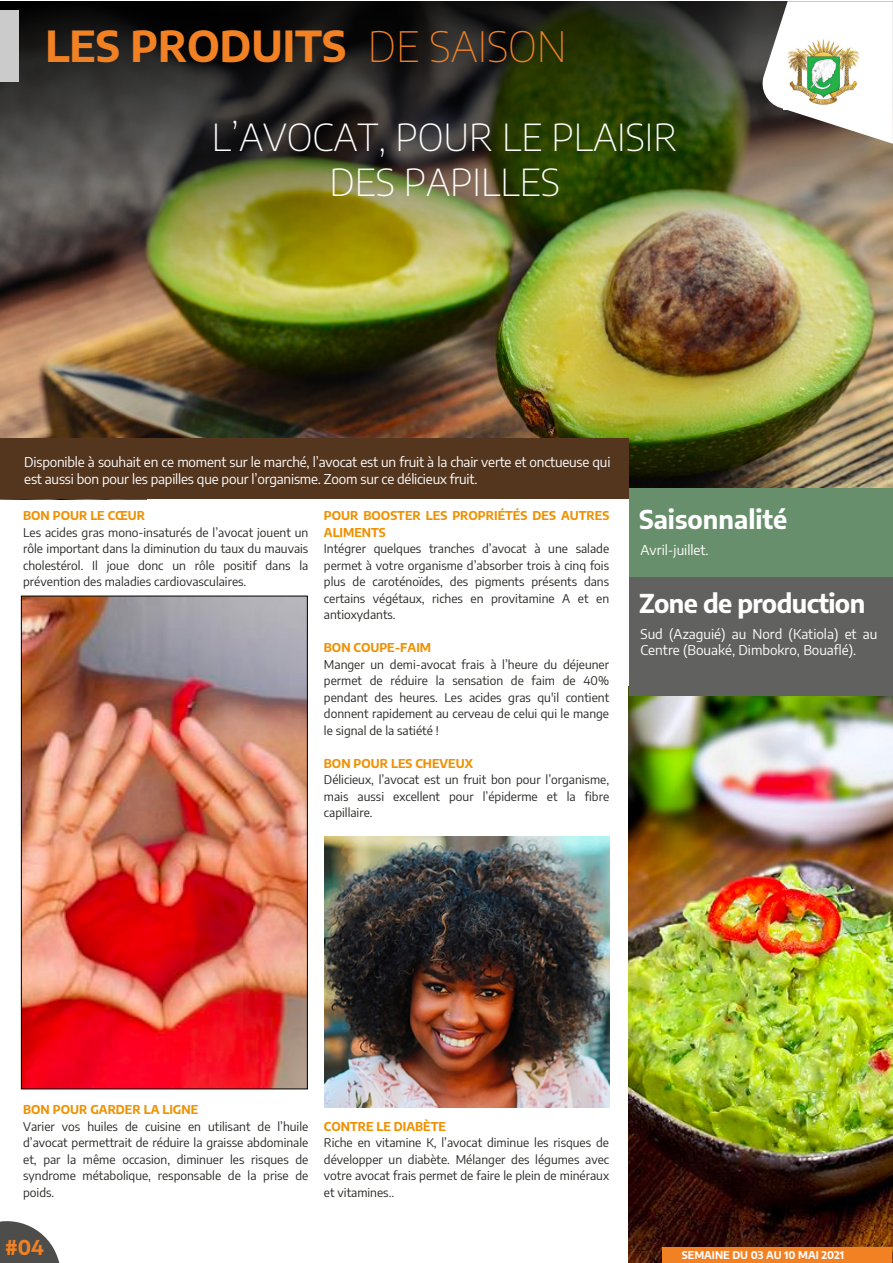
<style>
.page{position:relative;width:893px;height:1263px;background:#fff}
.page>*{position:absolute;margin:0;border:0;box-sizing:border-box;transform-origin:0 0}
.t1{font:700 42px "Encode Sans";color:#f18123}
.t2{font:200 37.35px/44.8px "Encode Sans";color:#fff;text-align:center}
.t3{font:700 25.5px "Encode Sans";letter-spacing:-.025em;color:#fff}
.t4{font:700 25.5px "Encode Sans";color:#fff}
.t5{font:700 20.1px "Encode Sans";color:#f18123}
.t6{font:13.5px/16.2px "Encode Sans";letter-spacing:-.015em;color:#fff}
.t7{font:12px/16.5px "Encode Sans";color:#272724;text-align:justify}
.t8{font:700 12px/16.5px "Encode Sans";color:#ef9102}
.t9{font:700 10.5px "Encode Sans";color:#fff}
.s1{font-weight:100}
</style>
<div class="page">
<img style="left:628px;top:696px;width:264px;height:567px">
<img style="left:0;top:337px;width:892px;height:151px">
<img style="left:0;top:1px;width:893px;height:336px">
<div style="left:0;top:10px;width:18px;height:72px;background:#cbcbcb"></div>
<svg style="left:759px;top:1px;width:133px;height:143px"></svg>
<img style="left:784px;top:36px;width:81px;height:73px">
<div style="left:0;top:438px;width:628px;height:61px;background:#54361f"></div>
<div style="left:628px;top:488px;width:264px;height:91px;background:#688f6b"></div>
<div style="left:628px;top:578px;width:264px;height:118px;background:#616160"></div>
<div style="left:662px;top:1247px;width:229px;height:16px;background:#f18123"></div>
<svg style="left:0;top:1221px;width:60px;height:42px"></svg>
<img style="left:23px;top:598px;width:283px;height:489px">
<div style="left:21px;top:596px;width:287px;height:493px;border:1px solid #000"></div>
<img style="left:325px;top:837px;width:284px;height:271px">
<h1 class="t1" style="left:45px;top:15px;width:523px">LES PRODUITS <span class="s1">DE SAISON</span></h1>
<h2 class="t2" style="left:212px;top:113px;width:467px">L’AVOCAT, POUR LE PLAISIR<br>DES PAPILLES</h2>
<p class="t6" style="left:24px;top:454px;width:588px">Disponible à souhait en ce moment sur le marché, l’avocat est un fruit à la chair verte et onctueuse qui est aussi bon pour les papilles que pour l’organisme. Zoom sur ce délicieux fruit.</p>
<p class="t8" style="left:23px;top:507px;width:123px">BON POUR LE CŒUR</p>
<p class="t7" style="left:23px;top:523px;width:287px">Les acides gras mono-insaturés de l’avocat jouent un rôle important dans la diminution du taux du mauvais cholestérol. Il joue donc un rôle positif dans la prévention des maladies cardiovasculaires.</p>
<p class="t8" style="left:324px;top:507px;width:287px">POUR BOOSTER LES PROPRIÉTÉS DES AUTRES<br>ALIMENTS</p>
<p class="t7" style="left:324px;top:540px;width:287px">Intégrer quelques tranches d’avocat à une salade permet à votre organisme d’absorber trois à cinq fois plus de caroténoïdes, des pigments présents dans certains végétaux, riches en provitamine A et en antioxydants.</p>
<p class="t8" style="left:324px;top:639px;width:109px">BON COUPE-FAIM</p>
<p class="t7" style="left:324px;top:655px;width:287px">Manger un demi-avocat frais à l’heure du déjeuner permet de réduire la sensation de faim de 40% pendant des heures. Les acides gras qu'il contient donnent rapidement au cerveau de celui qui le mange le signal de la satiété !</p>
<p class="t8" style="left:324px;top:754px;width:151px">BON POUR LES CHEVEUX</p>
<p class="t7" style="left:324px;top:771px;width:287px">Délicieux, l’avocat est un fruit bon pour l’organisme, mais aussi excellent pour l’épiderme et la fibre capillaire.</p>
<h3 class="t4" style="left:639px;top:501px;width:150px">Saisonnalité</h3>
<p class="t6" style="left:641px;top:542px;width:70px">Avril-juillet.</p>
<h3 class="t3" style="left:639px;top:584px;width:228px">Zone de production</h3>
<p class="t6" style="left:641px;top:625px;width:238px">Sud (Azaguié) au Nord (Katiola) et au<br>Centre (Bouaké, Dimbokro, Bouaflé).</p>
<p class="t8" style="left:23px;top:1101px;width:177px">BON POUR GARDER LA LIGNE</p>
<p class="t7" style="left:23px;top:1117px;width:287px">Varier vos huiles de cuisine en utilisant de l’huile d’avocat permettrait de réduire la graisse abdominale et, par la même occasion, diminuer les risques de syndrome métabolique, responsable de la prise de poids.</p>
<p class="t8" style="left:324px;top:1117px;width:124px">CONTRE LE DIABÈTE</p>
<p class="t7" style="left:324px;top:1134px;width:287px">Riche en vitamine K, l’avocat diminue les risques de développer un diabète. Mélanger des légumes avec votre avocat frais permet de faire le plein de minéraux et vitamines..</p>
<h3 class="t5" style="left:5px;top:1232px;width:40px">#04</h3>
<p class="t9" style="left:682px;top:1247px;width:164px">SEMAINE DU 03 AU 10 MAI 2021</p>
</div>
